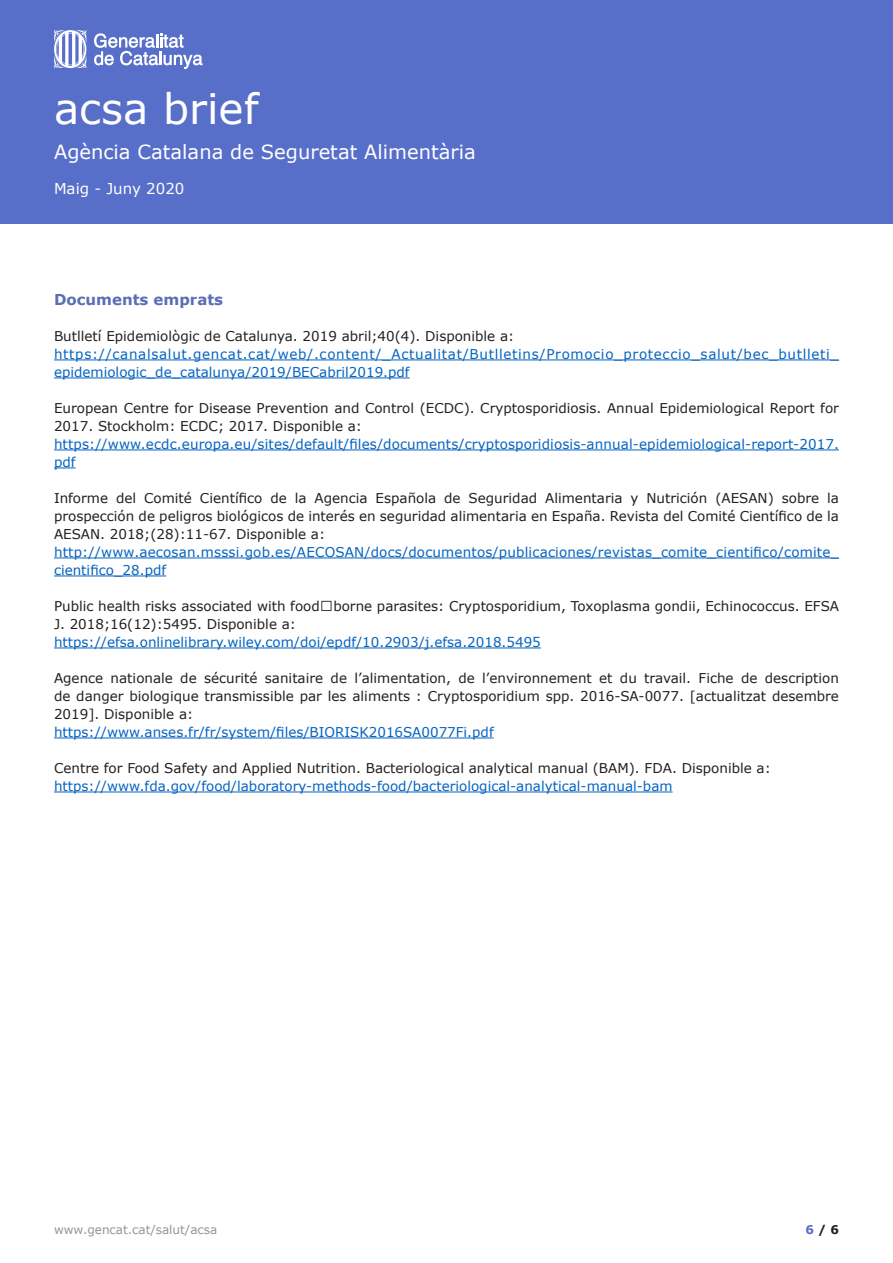
<style>
.page{position:relative;width:893px;height:1263px;background:#fff}
.page>*{position:absolute;margin:0;border:0;box-sizing:border-box;transform-origin:0 0}
.t1{font:42px "Verdana";color:#fff}
.t2{font:19.5px "Verdana";color:#fff}
.Titulos{font:700 15px "Verdana";color:#5a6eb4}
.t3{font:15px "Verdana";color:#fff}
.Texto_X{font:13.5px/18px "Verdana";color:#231f20}
.Texto_X-2{font:13.5px/18px "Verdana";letter-spacing:.01em;color:#0563c1}
.Texto_X-3{font:13.5px/18px "Verdana";letter-spacing:.05em;color:#0563c1}
.t4{font:12px "Verdana";color:#939598}
.t5{font:700 12px "Verdana";color:#231f20}
.s1{color:#586fca}
</style>
<div class="page">
<div style="left:0;top:0;width:893px;height:223px;background:#586fca"></div>
<svg style="left:94px;top:33px;width:109px;height:36px"></svg>
<svg style="left:54px;top:30px;width:33px;height:38px"></svg>
<hr style="left:54px;top:359px;width:785px;height:1px;background:#0563c1">
<hr style="left:54px;top:377px;width:356px;height:1px;background:#0563c1">
<hr style="left:54px;top:449px;width:785px;height:1px;background:#0563c1">
<svg style="left:54px;top:467px;width:22px;height:1px"></svg>
<hr style="left:54px;top:557px;width:785px;height:1px;background:#0563c1">
<hr style="left:54px;top:575px;width:112px;height:1px;background:#0563c1">
<hr style="left:54px;top:647px;width:487px;height:1px;background:#0563c1">
<hr style="left:54px;top:737px;width:440px;height:1px;background:#0563c1">
<hr style="left:54px;top:791px;width:619px;height:1px;background:#0563c1">
<h1 class="t1" style="left:54px;top:82px;width:206px">acsa brief</h1>
<h2 class="t2" style="left:54px;top:140px;width:423px">Agència Catalana de Seguretat Alimentària</h2>
<p class="t3" style="left:54px;top:179px;width:132px">Maig - Juny 2020</p>
<p class="Titulos" style="left:54px;top:289px;width:171px">Documents emprats</p>
<p class="Texto_X" style="left:54px;top:327px;width:462px">Butlletí Epidemiològic de Catalunya. 2019 abril;40(4). Disponible a:</p>
<p class="Texto_X-3" style="left:54px;top:345px;width:787px">https://canalsalut.gencat.cat/web/.content/_Actualitat/Butlletins/Promocio_proteccio_salut/bec_butlleti_ epidemiologic_de_catalunya/2019/BECabril2019.pdf</p>
<p class="Texto_X" style="left:54px;top:399px;width:786px">European Centre for Disease Prevention and Control (ECDC). Cryptosporidiosis. Annual Epidemiological Report for<br>2017. Stockholm: ECDC; 2017. Disponible a:</p>
<p class="Texto_X-2" style="left:54px;top:435px;width:787px">https://www.ecdc.europa.eu/sites/default/files/documents/cryptosporidiosis-annual-epidemiological-report-2017. pdf</p>
<p class="Texto_X" style="left:54px;top:489px;width:786px;text-align:justify">Informe del Comité Científico de la Agencia Española de Seguridad Alimentaria y Nutrición (AESAN) sobre la prospección de peligros biológicos de interés en seguridad alimentaria en España. Revista del Comité Científico de la AESAN. 2018;(28):11-67. Disponible a:</p>
<p class="Texto_X-2" style="left:54px;top:543px;width:787px">http://www.aecosan.msssi.gob.es/AECOSAN/docs/documentos/publicaciones/revistas_comite_cientifico/comite_ cientifico_28.pdf</p>
<p class="Texto_X" style="left:54px;top:597px;width:786px">Public health risks associated with food‐borne parasites: Cryptosporidium, Toxoplasma gondii, Echinococcus. EFSA<br>J. 2018;16(12):5495. Disponible a:</p>
<p class="Texto_X-2" style="left:54px;top:633px;width:488px">https://efsa.onlinelibrary.wiley.com/doi/epdf/10.2903/j.efsa.2018.5495</p>
<p class="Texto_X" style="left:54px;top:669px;width:786px;text-align:justify">Agence nationale de sécurité sanitaire de l’alimentation, de l’environnement et du travail. Fiche de description de danger biologique transmissible par les aliments : Cryptosporidium spp. 2016-SA-0077. [actualitzat desembre 2019]. Disponible a:</p>
<p class="Texto_X-2" style="left:54px;top:723px;width:441px">https://www.anses.fr/fr/system/files/BIORISK2016SA0077Fi.pdf</p>
<p class="Texto_X" style="left:54px;top:759px;width:718px">Centre for Food Safety and Applied Nutrition. Bacteriological analytical manual (BAM). FDA. Disponible a:</p>
<p class="Texto_X-2" style="left:54px;top:777px;width:620px">https://www.fda.gov/food/laboratory-methods-food/bacteriological-analytical-manual-bam</p>
<p class="t4" style="left:54px;top:1221px;width:165px">www.gencat.cat/salut/acsa</p>
<p class="t5" style="left:805px;top:1222px;width:35px"><span class="s1">6</span> / 6</p>
</div>
